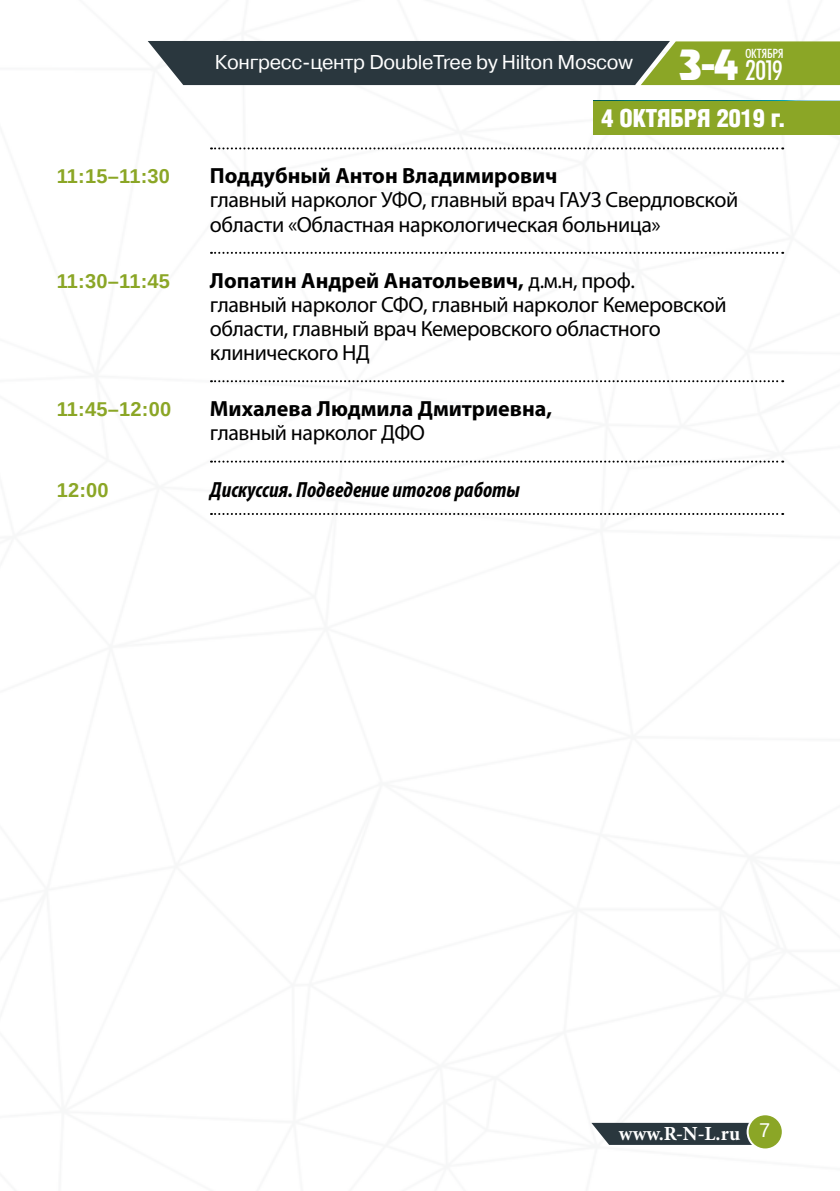
<style>
.page{position:relative;width:840px;height:1191px;background:#fff}
.page>*{position:absolute;margin:0;border:0;box-sizing:border-box;transform-origin:0 0}
.t1{font:500 37.6px "AG Revue Cyr";color:#fff}
.t2{font:30px "Futura Condensed Plain";color:#fff}
.t3{font:300 condensed 24px "AG Letterica";color:#fff}
.t4{font:22px/24px "Myriad Pro";letter-spacing:-.02em;color:#000}
.t5{font:700 22px "Myriad Pro";color:#000}
.t6{font:italic 700 condensed 22px "Myriad Pro";color:#000}
.t7{font:20px "Pragmatica C";letter-spacing:-.015em;color:#fff}
.t8{font:700 20px "Liberation Sans";letter-spacing:.01em;color:#8ba626}
.t9{font:700 20px "Minion Pro";color:#fff}
.t10{font:14px "Futura Condensed Plain";letter-spacing:.005em;color:#fff}
.s1{font-weight:700}
.s2{font-family:"Liberation Sans";font-weight:400}
</style>
<div class="page">
<svg style="left:148px;top:41px;width:691px;height:44px;background:#4a5a3e"></svg>
<svg style="left:591px;top:1122px;width:160px;height:22px;background:#3e4950"></svg>
<div style="left:747px;top:1114px;width:35px;height:35px;background:#8ba626;border-radius:50%"></div>
<div style="left:746px;top:1113px;width:37px;height:37px;border:2px solid #fff;border-radius:50%"></div>
<div style="left:592px;top:101px;width:247px;height:33px;background:#8ba626"></div>
<svg style="left:211px;top:147px;width:571px;height:2px"></svg>
<svg style="left:211px;top:252px;width:571px;height:2px"></svg>
<svg style="left:211px;top:380px;width:571px;height:2px"></svg>
<svg style="left:211px;top:460px;width:571px;height:2px"></svg>
<svg style="left:211px;top:513px;width:571px;height:2px"></svg>
<p class="t7" style="left:215px;top:51px;width:419px">Конгресс-центр DoubleTree by Hilton Moscow</p>
<h1 class="t1" style="left:679px;top:43px;width:60px">3-4</h1>
<p class="t10" style="left:745px;top:46px;width:40px">ОКТЯБРЯ</p>
<h2 class="t2" style="left:745px;top:53px;width:38px">2019</h2>
<p class="t3" style="left:601px;top:103px;width:186px">4 ОКТЯБРЯ 2019 г.</p>
<p class="t3" style="left:601px;top:103px;width:13px">5</p>
<p class="t3" style="left:752px;top:103px;width:13px">8</p>
<p class="t8" style="left:57px;top:163px;width:115px">11:15–11:30</p>
<p class="t5" style="left:210px;top:162px;width:349px">Поддубный Антон Владимирович</p>
<p class="t4" style="left:210px;top:188px;width:529px">главный нарколог УФО, главный врач ГАУЗ Свердловской области «Областная наркологическая больница»</p>
<p class="t8" style="left:57px;top:267px;width:115px">11:30–11:45</p>
<p class="t4" style="left:210px;top:268px;width:518px"><span class="s1">Лопатин Андрей Анатольевич,</span> д.м.н, проф.<br>главный нарколог СФО, главный нарколог Кемеровской области, главный врач Кемеровского областного клинического НД</p>
<p class="t8" style="left:57px;top:395px;width:116px">11:45–12:00</p>
<p class="t5" style="left:210px;top:394px;width:343px">Михалева Людмила Дмитриевна,</p>
<p class="t4" style="left:210px;top:420px;width:216px">главный нарколог ДФО</p>
<p class="t8" style="left:57px;top:476px;width:53px">12:00</p>
<p class="t6" style="left:210px;top:475px;width:311px">Дискуссия. Подведение итогов работы</p>
<p class="t9" style="left:618px;top:1119px;width:153px">www.R-N-L.ru <span class="s2">7</span></p>
</div>
